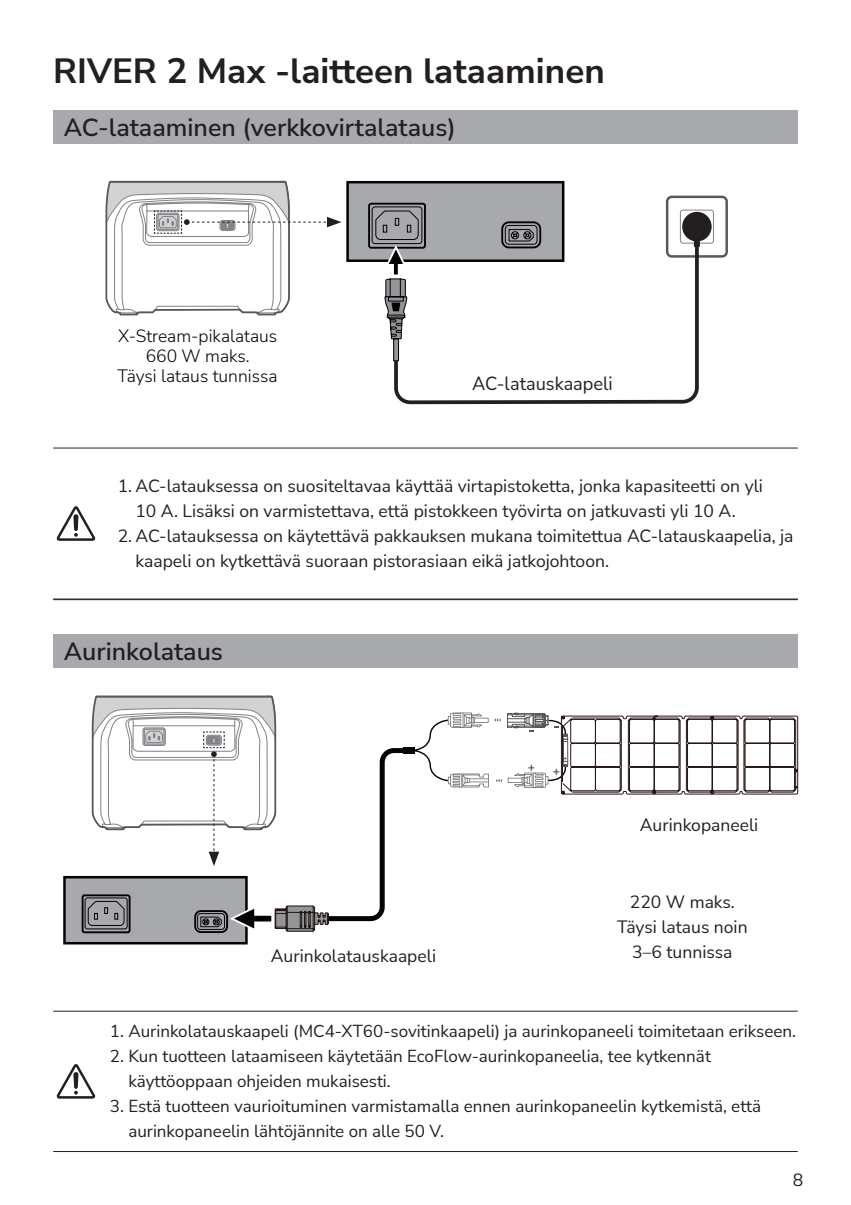
<style>
.page{position:relative;width:851px;height:1205px;background:#fff}
.page>*{position:absolute;margin:0;border:0;box-sizing:border-box;transform-origin:0 0}
._1级标题{font:700 35px "Nunito Sans";color:#231f20}
.二级标题{font:600 25px "Nunito Sans";color:#231f20}
.警告{font:18.75px "Nunito Sans";color:#231f20}
.警告-2{font:17.5px/25px "Nunito Sans";color:#231f20;text-align:center}
.警告-3{font:300 17.5px/20px "Nunito Sans";color:#030303;text-align:center}
.正文2_不缩{font:17.5px "Nunito Sans";color:#231f20}
.警告-4{font:17px/25px "Nunito Sans";color:#231f20}
.t1{font:700 11.25px "Source Han Sans CN";color:#57585a}
.t2{font:700 6.5px "Source Han Sans CN";color:#57585a}
</style>
<div class="page">
<div style="left:346px;top:181px;width:218px;height:81px;background:#a8a9ad;border:2px solid #030303"></div>
<div style="left:501px;top:221px;width:40px;height:27px;border:2px solid #030303;border-radius:7px"></div>
<div style="left:368px;top:203px;width:58px;height:46px;border:2px solid #030303;border-radius:2px"></div>
<hr style="left:53px;top:599px;width:744px;height:1px;background:#231f20">
<svg style="left:371px;top:206px;width:166px;height:134px"></svg>
<hr style="left:53px;top:448px;width:744px;height:1px;background:#231f20">
<hr style="left:53px;top:598px;width:744px;height:1px;background:#231f20">
<div style="left:53px;top:110px;width:744px;height:34px;background:#a8a9ad"></div>
<div style="left:53px;top:634px;width:744px;height:34px;background:#a8a9ad"></div>
<hr style="left:53px;top:1011px;width:744px;height:1px;background:#231f20">
<hr style="left:53px;top:1151px;width:744px;height:1px;background:#231f20">
<div style="left:682px;top:212px;width:29px;height:29px;background:#231f20;border-radius:50%"></div>
<div style="left:665px;top:196px;width:62px;height:62px;border:2px solid #57585a;border-radius:5px"></div>
<div style="left:680px;top:210px;width:33px;height:34px;border:1px solid #808285;border-radius:3px"></div>
<svg style="left:392px;top:241px;width:308px;height:164px"></svg>
<div style="left:693px;top:240px;width:6px;height:7px;background:#231f20"></div>
<svg style="left:105px;top:180px;width:236px;height:136px"></svg>
<svg style="left:494px;top:598px;width:303px;height:196px"></svg>
<div style="left:63px;top:876px;width:185px;height:68px;background:#a8a9ad;border:2px solid #030303"></div>
<div style="left:82px;top:894px;width:48px;height:39px;border:2px solid #030303;border-radius:2px"></div>
<svg style="left:84px;top:695px;width:404px;height:238px"></svg>
<svg style="left:56px;top:506px;width:40px;height:35px"></svg>
<svg style="left:56px;top:1064px;width:40px;height:34px"></svg>
<p class="_1级标题" style="left:53px;top:46px;width:553px">RIVER 2 Max -laitteen lataaminen</p>
<p class="二级标题" style="left:64px;top:110px;width:393px">AC-lataaminen (verkkovirtalataus)</p>
<p class="警告-3" style="left:118px;top:325px;width:161px">X-Stream-pikalataus<br>660 W maks.<br>Täysi lataus tunnissa</p>
<p class="警告" style="left:472px;top:370px;width:142px">AC-latauskaapeli</p>
<p class="警告-2" style="left:118px;top:473px;width:646px">1. AC-latauksessa on suositeltavaa käyttää virtapistoketta, jonka kapasiteetti on yli<br>10 A. Lisäksi on varmistettava, että pistokkeen työvirta on jatkuvasti yli 10 A.</p>
<p class="警告-2" style="left:135px;top:523px;width:659px;text-align:left;text-indent:-18px">2. AC-latauksessa on käytettävä pakkauksen mukana toimitettua AC-latauskaapelia, ja kaapeli on kytkettävä suoraan pistorasiaan eikä jatkojohtoon.</p>
<p class="二级标题" style="left:64px;top:634px;width:161px">Aurinkolataus</p>
<p class="正文2_不缩" style="left:271px;top:943px;width:167px">Aurinkolatauskaapeli</p>
<p class="t1" style="left:528px;top:761px;width:8px">+</p>
<p class="t2" style="left:563px;top:754px;width:5px">+</p>
<p class="t1" style="left:553px;top:765px;width:8px">+</p>
<p class="正文2_不缩" style="left:639px;top:813px;width:120px">Aurinkopaneeli</p>
<p class="警告-2" style="left:617px;top:889px;width:132px">220 W maks.<br>Täysi lataus noin<br>3–6 tunnissa</p>
<p class="警告-4" style="left:110px;top:1018px;width:687px">1. Aurinkolatauskaapeli (MC4-XT60-sovitinkaapeli) ja aurinkopaneeli toimitetaan erikseen.</p>
<p class="警告-4" style="left:128px;top:1043px;width:584px;text-indent:-18px">2. Kun tuotteen lataamiseen käytetään EcoFlow-aurinkopaneelia, tee kytkennät käyttöoppaan ohjeiden mukaisesti.</p>
<p class="警告-4" style="left:128px;top:1093px;width:634px;text-indent:-18px">3. Estä tuotteen vaurioituminen varmistamalla ennen aurinkopaneelin kytkemistä, että aurinkopaneelin lähtöjännite on alle 50 V.</p>
<p class="警告-2" style="left:792px;top:1166px;width:12px">8</p>
</div>
